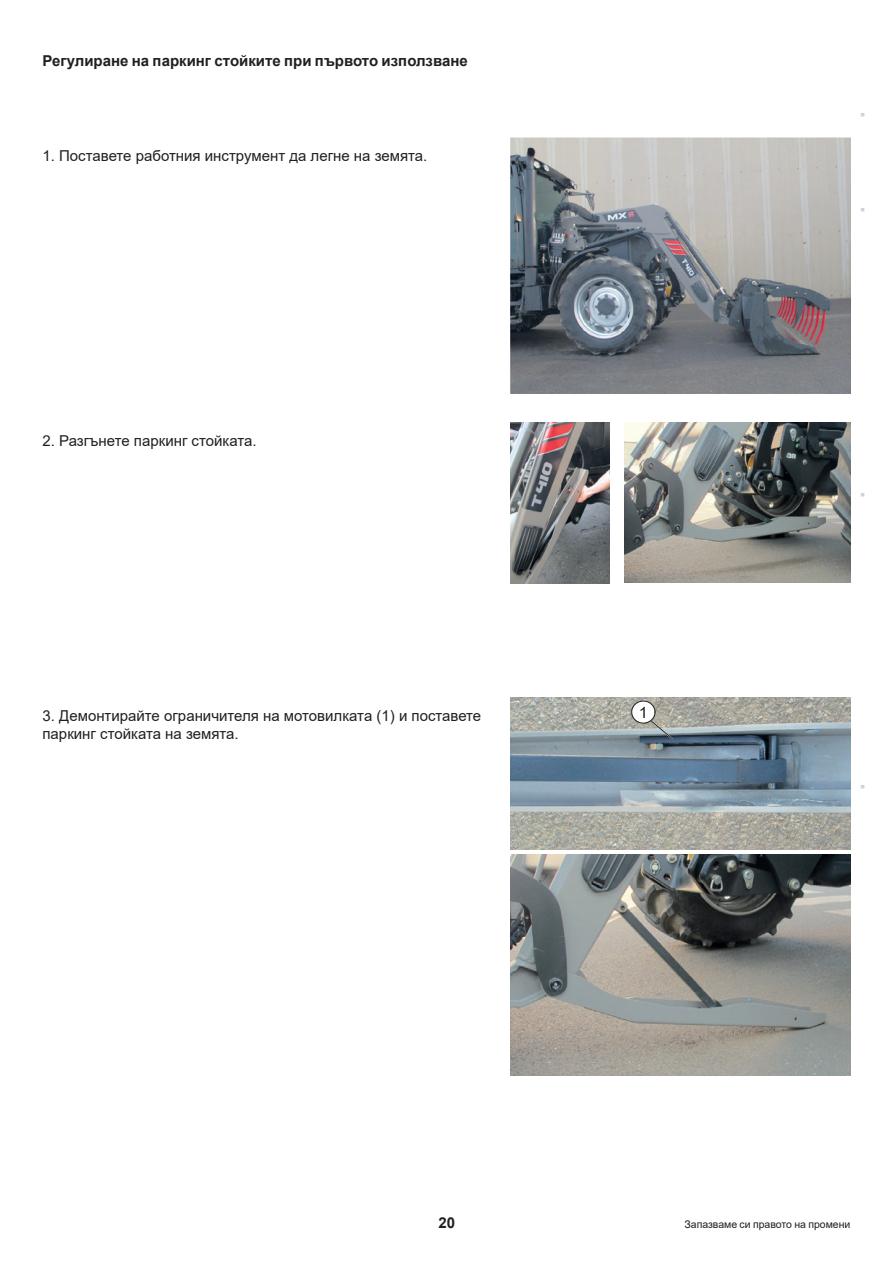
<style>
.page{position:relative;width:893px;height:1263px;background:#fff}
.page>*{position:absolute;margin:0;border:0;box-sizing:border-box;transform-origin:0 0}
.t1{font:15.6px "Arial";color:#231f20;scale:1.06 1}
.Texte_10{font:15px/18px "Arial";color:#231f20}
.Intro{font:700 15px "Arial";color:#231f20}
.Pied_Page_Droit{font:10.5px "Arial";color:#231f20}
.Texte_code{font:7.5px "Arial";color:#d1d2d4}
</style>
<div class="page">
<img style="left:510px;top:138px;width:340px;height:255px">
<img style="left:510px;top:423px;width:99px;height:160px">
<img style="left:625px;top:423px;width:225px;height:160px">
<img style="left:510px;top:697px;width:340px;height:152px">
<img style="left:510px;top:854px;width:340px;height:221px">
<svg style="left:631px;top:701px;width:42px;height:38px"></svg>
<p class="Intro" style="left:43px;top:50px;width:427px">Регулиране на паркинг стойките при първото използване</p>
<p class="Texte_10" style="left:43px;top:147px;width:386px">1. Поставете работния инструмент да легне на земята.</p>
<p class="Texte_10" style="left:43px;top:432px;width:216px">2. Разгънете паркинг стойката.</p>
<p class="Texte_10" style="left:43px;top:706px;width:440px">3. Демонтирайте ограничителя на мотовилката (1) и поставете паркинг стойката на земята.</p>
<p class="t1" style="left:639px;top:701px;width:10px">1</p>
<p class="Texte_code" style="left:857px;top:117px;width:6px;rotate:-90deg">■</p>
<p class="Texte_code" style="left:857px;top:212px;width:6px;rotate:-90deg">■</p>
<p class="Texte_code" style="left:857px;top:497px;width:6px;rotate:-90deg">■</p>
<p class="Texte_code" style="left:857px;top:789px;width:6px;rotate:-90deg">■</p>
<p class="Intro" style="left:438px;top:1212px;width:18px">20</p>
<p class="Pied_Page_Droit" style="left:684px;top:1217px;width:167px">Запазваме си правото на промени</p>
</div>
